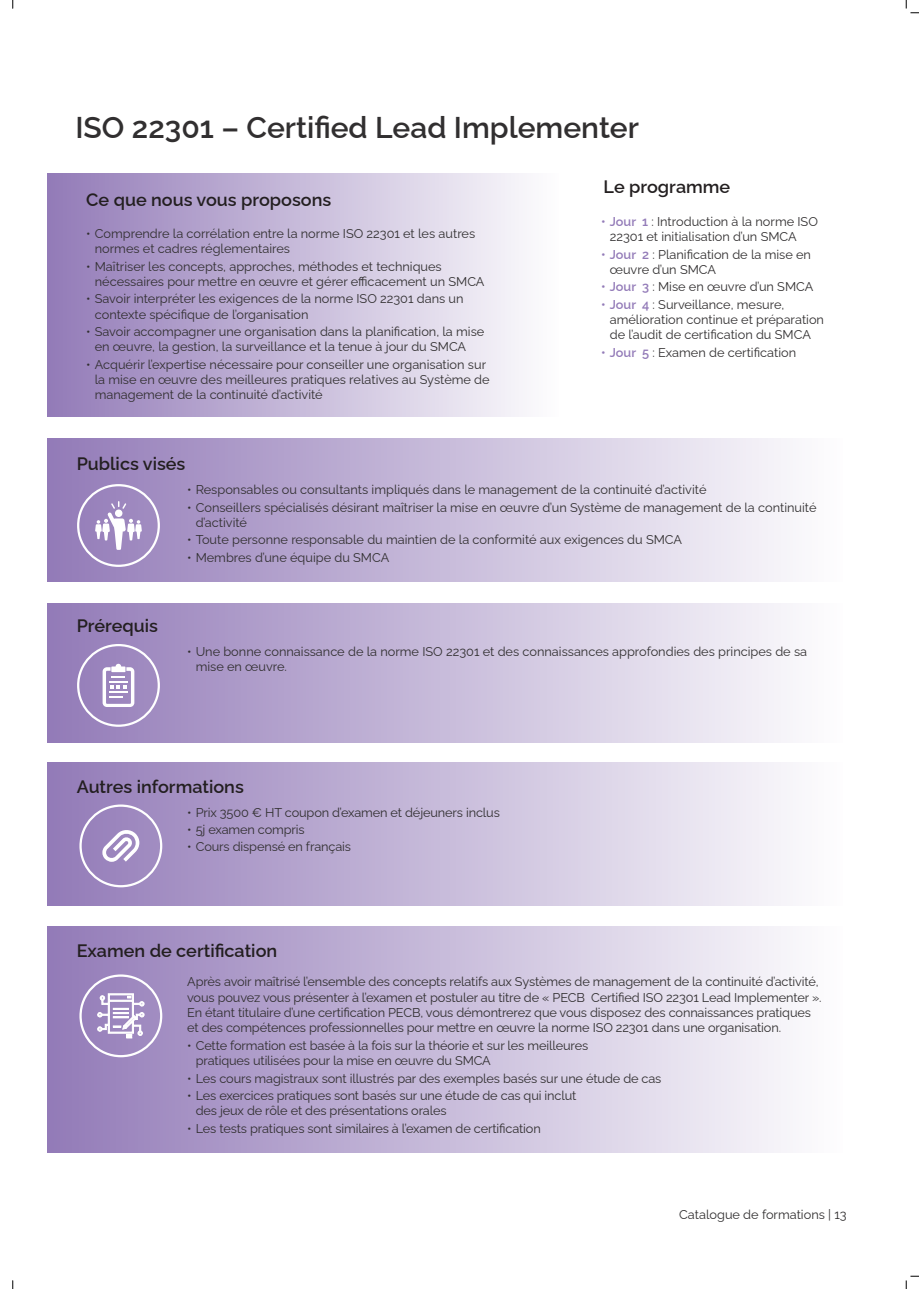
<style>
.page{position:relative;width:919px;height:1289px;background:#fff}
.page>*{position:absolute;margin:0;border:0;box-sizing:border-box;transform-origin:0 0}
.t1{font:600 30px "Raleway";color:#312f30}
.t2{font:600 18px "Raleway";color:#231f20}
.t3{font:12.75px/15.3px "Raleway";letter-spacing:-.005em;color:#312f30}
.s1{font-weight:600;color:#937bb8}
</style>
<div class="page">
<div style="left:47px;top:173px;width:511px;height:243px;background:linear-gradient(to right,#927ab7,#fdfdfe)"></div>
<div style="left:47px;top:438px;width:795px;height:143px;background:linear-gradient(to right,#947cb8,#fdfdfe)"></div>
<div style="left:47px;top:603px;width:795px;height:139px;background:linear-gradient(to right,#947cb8,#fdfdfe)"></div>
<div style="left:47px;top:762px;width:795px;height:143px;background:linear-gradient(to right,#947cb8,#fdfdfe)"></div>
<div style="left:47px;top:926px;width:795px;height:226px;background:linear-gradient(to right,#937bb8,#fdfdfe)"></div>
<div style="left:77px;top:484px;width:83px;height:83px;border:2px solid #fff;border-radius:50%"></div>
<svg style="left:95px;top:501px;width:47px;height:49px"></svg>
<div style="left:77px;top:644px;width:83px;height:82px;border:2px solid #fff;border-radius:50%"></div>
<svg style="left:103px;top:663px;width:31px;height:44px"></svg>
<div style="left:79px;top:804px;width:83px;height:83px;border:2px solid #fff;border-radius:50%"></div>
<svg style="left:102px;top:828px;width:37px;height:33px"></svg>
<div style="left:79px;top:974px;width:83px;height:83px;border:2px solid #fff;border-radius:50%"></div>
<svg style="left:97px;top:993px;width:47px;height:45px"></svg>
<svg style="left:12px;top:0;width:2px;height:9px"></svg>
<svg style="left:12px;top:1280px;width:2px;height:8px"></svg>
<svg style="left:905px;top:0;width:13px;height:14px"></svg>
<svg style="left:905px;top:1275px;width:13px;height:13px"></svg>
<h1 class="t1" style="left:75px;top:103px;width:565px">ISO 22301 – Certified Lead Implementer</h1>
<h2 class="t2" style="left:86px;top:186px;width:246px">Ce que nous vous proposons</h2>
<p class="t3" style="left:95px;top:224px;width:382px;text-indent:-9px">• Comprendre la corrélation entre la norme ISO 22301 et les autres normes et cadres réglementaires</p>
<p class="t3" style="left:95px;top:257px;width:391px;text-indent:-9px">• Maîtriser les concepts, approches, méthodes et techniques nécessaires pour mettre en œuvre et gérer efficacement un SMCA</p>
<p class="t3" style="left:95px;top:290px;width:370px;text-indent:-9px">• Savoir interpréter les exigences de la norme ISO 22301 dans un contexte spécifique de l’organisation</p>
<p class="t3" style="left:95px;top:322px;width:391px;text-indent:-9px">• Savoir accompagner une organisation dans la planification, la mise en œuvre, la gestion, la surveillance et la tenue à jour du SMCA</p>
<p class="t3" style="left:95px;top:355px;width:396px;text-indent:-9px">• Acquérir l’expertise nécessaire pour conseiller une organisation sur la mise en œuvre des meilleures pratiques relatives au Système de management de la continuité d’activité</p>
<h2 class="t2" style="left:77px;top:449px;width:110px">Publics visés</h2>
<h2 class="t2" style="left:603px;top:172px;width:128px">Le programme</h2>
<p class="t3" style="left:609px;top:212px;width:210px;text-indent:-9px"><span class="s1">• Jour 1</span> : Introduction à la norme ISO<br>22301 et initialisation d’un SMCA</p>
<p class="t3" style="left:609px;top:245px;width:203px;text-indent:-9px"><span class="s1">• Jour 2</span> : Planification de la mise en œuvre d’un SMCA</p>
<p class="t3" style="left:601px;top:278px;width:214px"><span class="s1">• Jour 3</span> : Mise en œuvre d’un SMCA</p>
<p class="t3" style="left:609px;top:295px;width:216px;text-indent:-9px"><span class="s1">• Jour 4</span> : Surveillance, mesure, amélioration continue et préparation de l’audit de certification du SMCA</p>
<p class="t3" style="left:601px;top:343px;width:196px"><span class="s1">• Jour 5</span> : Examen de certification</p>
<h2 class="t2" style="left:77px;top:611px;width:83px">Prérequis</h2>
<p class="t3" style="left:187px;top:480px;width:521px">• Responsables ou consultants impliqués dans le management de la continuité d’activité</p>
<p class="t3" style="left:196px;top:498px;width:622px;text-indent:-9px">• Conseillers spécialisés désirant maîtriser la mise en œuvre d’un Système de management de la continuité d’activité</p>
<p class="t3" style="left:187px;top:531px;width:496px">• Toute personne responsable du maintien de la conformité aux exigences du SMCA</p>
<p class="t3" style="left:187px;top:548px;width:204px">• Membres d’une équipe du SMCA</p>
<p class="t3" style="left:196px;top:642px;width:613px;text-indent:-9px">• Une bonne connaissance de la norme ISO 22301 et des connaissances approfondies des principes de sa mise en œuvre.</p>
<h2 class="t2" style="left:77px;top:772px;width:169px">Autres informations</h2>
<p class="t3" style="left:187px;top:803px;width:314px">• Prix 3500 € HT coupon d’examen et déjeuners inclus</p>
<p class="t3" style="left:187px;top:820px;width:119px">• 5j examen compris</p>
<p class="t3" style="left:187px;top:837px;width:165px">• Cours dispensé en français</p>
<h2 class="t2" style="left:77px;top:936px;width:202px">Examen de certification</h2>
<p class="t3" style="left:187px;top:972px;width:636px">Après avoir maîtrisé l’ensemble des concepts relatifs aux Systèmes de management de la continuité d’activité, vous pouvez vous présenter à l’examen et postuler au titre de « PECB Certified ISO 22301 Lead Implementer ».<br>En étant titulaire d’une certification PECB, vous démontrerez que vous disposez des connaissances pratiques et des compétences professionnelles pour mettre en œuvre la norme ISO 22301 dans une organisation.</p>
<p class="t3" style="left:196px;top:1036px;width:394px;text-indent:-9px">• Cette formation est basée à la fois sur la théorie et sur les meilleures pratiques utilisées pour la mise en œuvre du SMCA</p>
<p class="t3" style="left:187px;top:1068px;width:475px">• Les cours magistraux sont illustrés par des exemples basés sur une étude de cas</p>
<p class="t3" style="left:196px;top:1086px;width:382px;text-indent:-9px">• Les exercices pratiques sont basés sur une étude de cas qui inclut des jeux de rôle et des présentations orales</p>
<p class="t3" style="left:187px;top:1119px;width:355px">• Les tests pratiques sont similaires à l’examen de certification</p>
<p class="t3" style="left:679px;top:1205px;width:169px">Catalogue de formations | 13</p>
</div>
